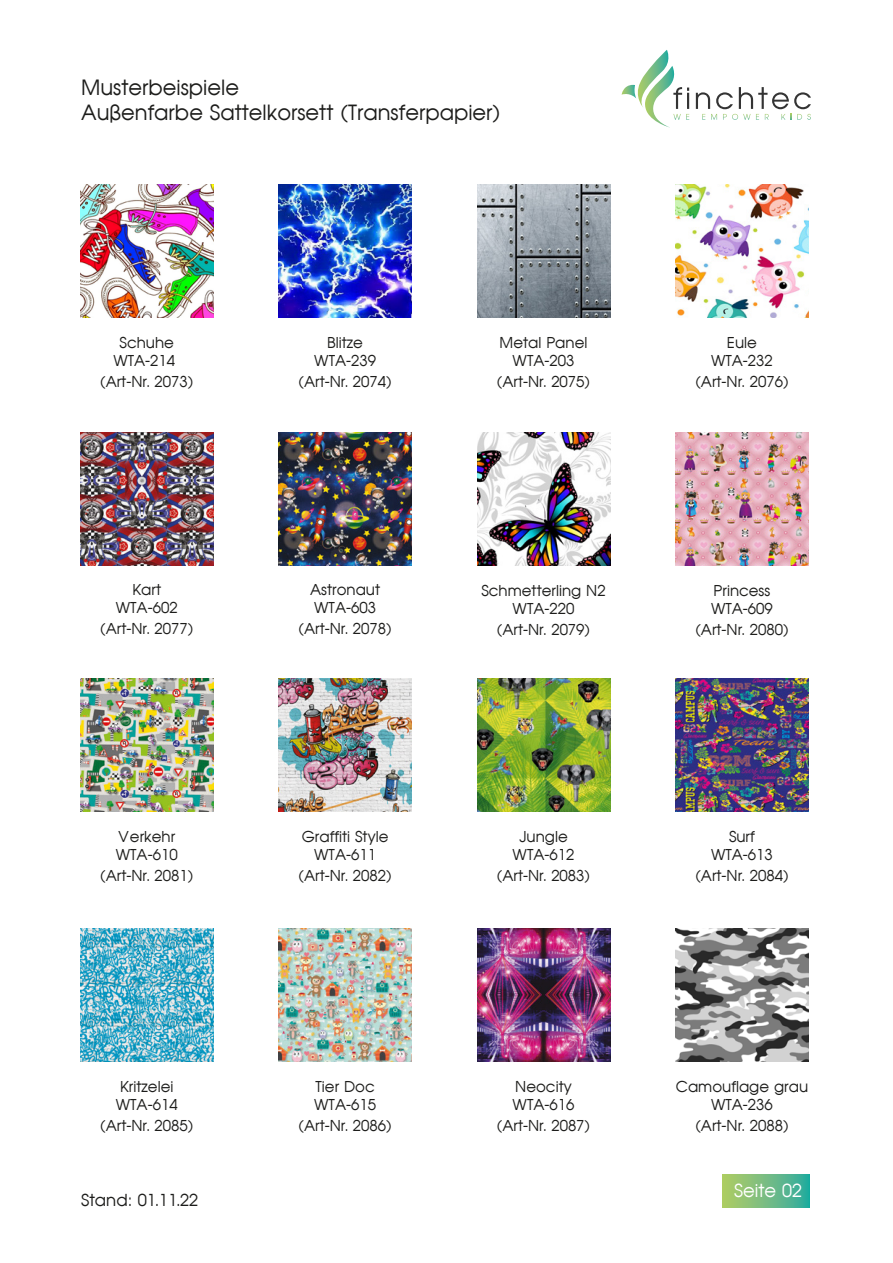
<style>
.page{position:relative;width:893px;height:1263px;background:#fff}
.page>*{position:absolute;margin:0;border:0;box-sizing:border-box;transform-origin:0 0}
.t1{font:21px/25.2px "Avian";color:#1d1d1b}
.t2{font:18px "Avian";color:#fff}
.t3{font:16.5px "Avian";color:#1d1d1b}
.t4{font:15px/18px "Avian";color:#1d1d1b;text-align:center}
</style>
<div class="page">
<img style="left:278px;top:184px;width:115px;height:134px">
<img style="left:80px;top:184px;width:134px;height:134px">
<img style="left:675px;top:184px;width:134px;height:134px">
<img style="left:393px;top:184px;width:218px;height:134px">
<img style="left:278px;top:432px;width:134px;height:134px">
<img style="left:80px;top:432px;width:134px;height:134px">
<img style="left:675px;top:432px;width:134px;height:134px">
<img style="left:477px;top:432px;width:134px;height:134px">
<img style="left:278px;top:678px;width:134px;height:134px">
<img style="left:80px;top:678px;width:134px;height:134px">
<img style="left:675px;top:678px;width:134px;height:134px">
<img style="left:477px;top:678px;width:134px;height:134px">
<img style="left:278px;top:928px;width:134px;height:134px">
<img style="left:80px;top:928px;width:134px;height:134px">
<img style="left:675px;top:928px;width:134px;height:134px">
<img style="left:477px;top:928px;width:134px;height:134px">
<svg style="left:696px;top:87px;width:115px;height:33px"></svg>
<svg style="left:622px;top:50px;width:67px;height:78px"></svg>
<svg style="left:723px;top:1174px;width:87px;height:34px;background:#70bb82"></svg>
<h1 class="t1" style="left:81px;top:75px;width:421px">Musterbeispiele<br>Außenfarbe Sattelkorsett (Transferpapier)</h1>
<p class="t4" style="left:113px;top:333px;width:63px">Schuhe<br>WTA-214</p>
<p class="t4" style="left:100px;top:372px;width:95px">(Art-Nr. 2073)</p>
<p class="t4" style="left:116px;top:581px;width:63px">Kart<br>WTA-602</p>
<p class="t4" style="left:100px;top:620px;width:95px">(Art-Nr. 2077)</p>
<p class="t4" style="left:116px;top:828px;width:63px;text-align:left">Verkehr<br>WTA-610</p>
<p class="t4" style="left:100px;top:867px;width:95px">(Art-Nr. 2081)</p>
<p class="t4" style="left:116px;top:1077px;width:63px;text-align:left">Kritzelei<br>WTA-614</p>
<p class="t4" style="left:100px;top:1116px;width:95px">(Art-Nr. 2085)</p>
<p class="t3" style="left:81px;top:1190px;width:119px">Stand: 01.11.22</p>
<p class="t4" style="left:314px;top:333px;width:63px">Blitze<br>WTA-239</p>
<p class="t4" style="left:299px;top:372px;width:95px">(Art-Nr. 2074)</p>
<p class="t4" style="left:310px;top:581px;width:72px;text-align:left">Astronaut<br>WTA-603</p>
<p class="t4" style="left:299px;top:620px;width:95px">(Art-Nr. 2078)</p>
<p class="t4" style="left:302px;top:828px;width:88px">Graffiti Style<br>WTA-611</p>
<p class="t4" style="left:299px;top:867px;width:95px">(Art-Nr. 2082)</p>
<p class="t4" style="left:314px;top:1077px;width:63px;text-align:left">Tier Doc<br>WTA-615</p>
<p class="t4" style="left:299px;top:1116px;width:95px">(Art-Nr. 2086)</p>
<p class="t4" style="left:500px;top:333px;width:89px">Metal Panel<br>WTA-203</p>
<p class="t4" style="left:497px;top:372px;width:95px">(Art-Nr. 2075)</p>
<p class="t4" style="left:481px;top:581px;width:126px">Schmetterling N2<br>WTA-220</p>
<p class="t4" style="left:497px;top:620px;width:95px">(Art-Nr. 2079)</p>
<p class="t4" style="left:513px;top:828px;width:63px">Jungle<br>WTA-612</p>
<p class="t4" style="left:497px;top:867px;width:95px">(Art-Nr. 2083)</p>
<p class="t4" style="left:711px;top:333px;width:63px">Eule<br>WTA-232</p>
<p class="t4" style="left:695px;top:372px;width:95px">(Art-Nr. 2076)</p>
<p class="t4" style="left:711px;top:581px;width:63px;text-align:left">Princess<br>WTA-609</p>
<p class="t4" style="left:695px;top:620px;width:95px">(Art-Nr. 2080)</p>
<p class="t4" style="left:711px;top:828px;width:63px">Surf<br>WTA-613</p>
<p class="t4" style="left:695px;top:867px;width:95px">(Art-Nr. 2084)</p>
<p class="t4" style="left:513px;top:1077px;width:63px;text-align:left">Neocity<br>WTA-616</p>
<p class="t4" style="left:497px;top:1116px;width:95px">(Art-Nr. 2087)</p>
<p class="t4" style="left:676px;top:1077px;width:134px">Camouflage grau<br>WTA-236</p>
<p class="t4" style="left:695px;top:1116px;width:95px">(Art-Nr. 2088)</p>
<p class="t2" style="left:734px;top:1180px;width:69px">Seite 02</p>
</div>
